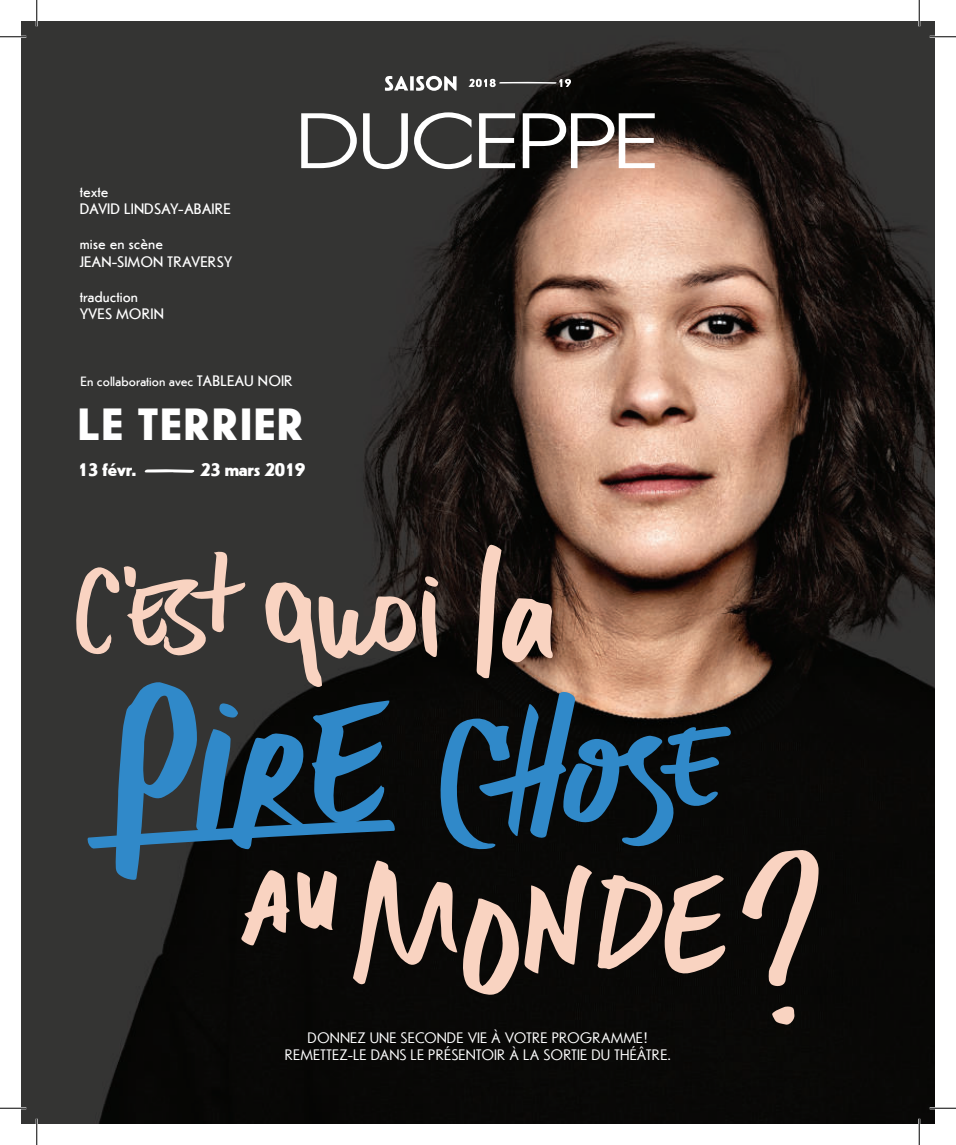
<style>
.page{position:relative;width:956px;height:1145px;background:#fff}
.page>*{position:absolute;margin:0;border:0;box-sizing:border-box;transform-origin:0 0}
.t1{font:700 47.25px "Erbar URW";letter-spacing:.03em;color:#fff}
.t2{font:700 18.9px "Erbar W01";letter-spacing:-.02em;color:#fff}
.t3{font:15.75px/17.5px "Erbar W01";color:#fff;text-align:center}
.t4{font:500 15.75px/17.5px "Erbar W01";color:#fff}
.t5{font:500 14px "Erbar W01";color:#fff}
.s1{font-size:15.75px}
</style>
<div class="page">
<img style="left:21px;top:21px;width:913px;height:1103px">
<svg style="left:143px;top:469px;width:53px;height:4px"></svg>
<svg style="left:301px;top:113px;width:56px;height:55px"></svg>
<svg style="left:363px;top:113px;width:45px;height:56px"></svg>
<svg style="left:479px;top:113px;width:36px;height:55px"></svg>
<svg style="left:522px;top:113px;width:132px;height:55px"></svg>
<svg style="left:414px;top:112px;width:57px;height:57px"></svg>
<svg style="left:385px;top:76px;width:71px;height:15px"></svg>
<svg style="left:468px;top:79px;width:103px;height:8px"></svg>
<svg style="left:742px;top:849px;width:76px;height:139px;background:#5a4d46"></svg>
<svg style="left:771px;top:1006px;width:23px;height:19px"></svg>
<svg style="left:76px;top:544px;width:657px;height:450px;background:#414244"></svg>
<hr style="left:0;top:36px;width:26px;height:2px;background:#fff">
<hr style="left:929px;top:36px;width:27px;height:2px;background:#fff">
<hr style="left:0;top:1107px;width:26px;height:2px;background:#fff">
<hr style="left:929px;top:1107px;width:27px;height:2px;background:#fff">
<hr style="left:36px;top:0;width:2px;height:26px;background:#fff">
<hr style="left:36px;top:1118px;width:2px;height:26px;background:#fff">
<hr style="left:918px;top:0;width:2px;height:26px;background:#fff">
<hr style="left:918px;top:1118px;width:2px;height:26px;background:#fff">
<svg style="left:0;top:36px;width:26px;height:1px"></svg>
<svg style="left:929px;top:36px;width:27px;height:1px"></svg>
<svg style="left:0;top:1107px;width:26px;height:1px"></svg>
<svg style="left:929px;top:1107px;width:27px;height:1px"></svg>
<svg style="left:36px;top:0;width:1px;height:26px"></svg>
<svg style="left:36px;top:1118px;width:1px;height:26px"></svg>
<svg style="left:918px;top:0;width:1px;height:26px"></svg>
<svg style="left:918px;top:1118px;width:1px;height:26px"></svg>
<p class="t4" style="left:80px;top:183px;width:153px">texte<br>DAVID LINDSAY-ABAIRE</p>
<p class="t4" style="left:80px;top:235px;width:154px">mise en scène<br>JEAN-SIMON TRAVERSY</p>
<p class="t4" style="left:80px;top:288px;width:86px">traduction<br>YVES MORIN</p>
<p class="t5" style="left:80px;top:373px;width:214px">En collaboration avec <span class="s1">TABLEAU NOIR</span></p>
<h1 class="t1" style="left:78px;top:396px;width:227px">LE TERRIER</h1>
<p class="t2" style="left:78px;top:459px;width:60px">13 févr.</p>
<p class="t2" style="left:200px;top:459px;width:107px">23 mars 2019</p>
<p class="t3" style="left:285px;top:1029px;width:388px">DONNEZ UNE SECONDE VIE À VOTRE PROGRAMME!<br>REMETTEZ-LE DANS LE PRÉSENTOIR À LA SORTIE DU THÉÂTRE.</p>
</div>
